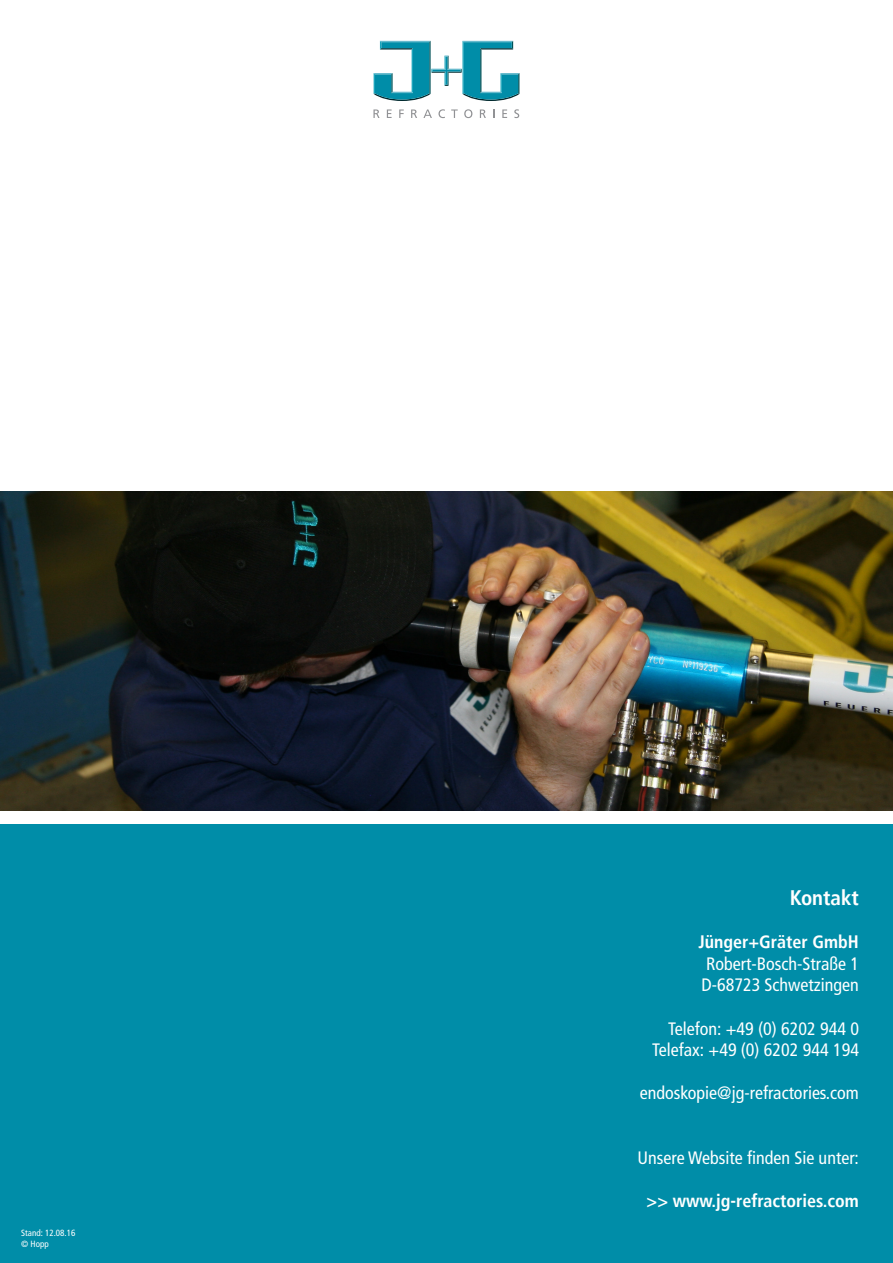
<style>
.page{position:relative;width:893px;height:1263px;background:#fff}
.page>*{position:absolute;margin:0;border:0;box-sizing:border-box;transform-origin:0 0}
.t1{font:700 condensed 21px "Frutiger LT";color:#fff}
.t2{font:condensed 18px "Frutiger LT";color:#fff}
.t3{font:700 condensed 18px "Frutiger LT";color:#fff}
.t4{font:condensed 9px "Frutiger LT";color:#fff}
</style>
<div class="page">
<svg style="left:373px;top:109px;width:7px;height:9px"></svg>
<svg style="left:387px;top:109px;width:5px;height:9px"></svg>
<svg style="left:399px;top:109px;width:5px;height:9px"></svg>
<svg style="left:411px;top:109px;width:6px;height:9px"></svg>
<svg style="left:423px;top:109px;width:9px;height:9px"></svg>
<svg style="left:438px;top:109px;width:7px;height:9px"></svg>
<svg style="left:451px;top:109px;width:7px;height:9px"></svg>
<svg style="left:464px;top:109px;width:8px;height:9px"></svg>
<svg style="left:480px;top:109px;width:6px;height:9px"></svg>
<svg style="left:502px;top:109px;width:5px;height:9px"></svg>
<svg style="left:514px;top:109px;width:5px;height:9px"></svg>
<svg style="left:374px;top:41px;width:145px;height:60px"></svg>
<div style="left:0;top:825px;width:893px;height:438px;background:#008da8"></div>
<img style="left:0;top:491px;width:893px;height:319px">
<p class="t4" style="left:21px;top:1227px;width:56px">Stand: 12.08.16</p>
<p class="t4" style="left:21px;top:1238px;width:29px">© Hopp</p>
<p class="t1" style="left:790px;top:885px;width:71px">Kontakt</p>
<p class="t3" style="left:698px;top:931px;width:162px">Jünger+Gräter GmbH</p>
<p class="t2" style="left:706px;top:953px;width:154px">Robert-Bosch-Straße 1</p>
<p class="t2" style="left:701px;top:974px;width:159px">D-68723 Schwetzingen</p>
<p class="t2" style="left:668px;top:1018px;width:192px">Telefon: +49 (0) 6202 944 0</p>
<p class="t2" style="left:652px;top:1039px;width:208px">Telefax: +49 (0) 6202 944 194</p>
<p class="t2" style="left:640px;top:1082px;width:220px">endoskopie@jg-refractories.com</p>
<p class="t2" style="left:637px;top:1147px;width:223px">Unsere Website finden Sie unter:</p>
<p class="t3" style="left:646px;top:1190px;width:214px">&gt;&gt; www.jg-refractories.com</p>
</div>
